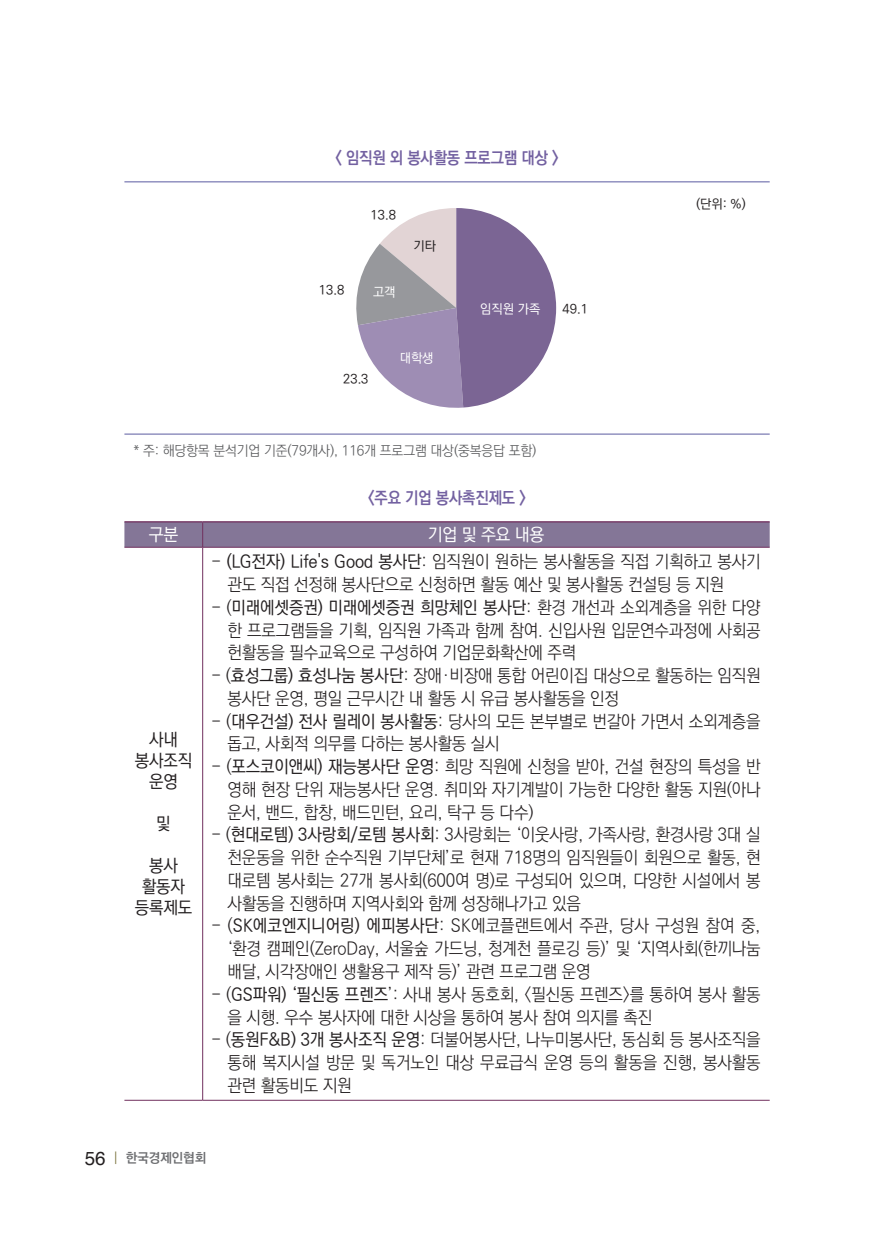
<style>
.page{position:relative;width:894px;height:1241px;background:#fff}
.page>*{position:absolute;margin:0;border:0;box-sizing:border-box;transform-origin:0 0}
.표내지22{font:17.5px/22.8px "Ko Pub Dotum PL";letter-spacing:-.01em;color:#231f20;text-align:justify;scale:.95 1}
.표내지{font:17.5px/21px "Ko Pub Dotum PM";letter-spacing:-.01em;color:#231f20;text-align:center;scale:.95 1}
.표상단{font:17.5px "Ko Pub Dotum PM";letter-spacing:-.02em;color:#fff}
.표제목{font:16.62px "Ko Pub Dotum PB";letter-spacing:-.01em;color:#7361a1;scale:.92 1}
.자료다{font:14px "Ko Pub Dotum PL";letter-spacing:-.01em;color:#57585a}
.t1{font:13.12px "Ko Pub Dotum PB";color:#6c6d70}
.t2{font:500 12.95px "Ko Pub World Dotum";color:#231f20}
.t3{font:500 12.95px "Ko Pub World Dotum";color:#fff}
.s1{font-family:"Ko Pub Dotum PM"}
.s2{font-family:"Helvetica";font-size:18.9px;color:#231f20}
.s3{font-family:"Ko Pub Dotum PL";color:#766e35}
</style>
<div class="page">
<hr style="left:124px;top:181px;width:645px;height:1px;background:#5b5ba1">
<hr style="left:124px;top:434px;width:645px;height:1px;background:#5b5ba1">
<svg style="left:356px;top:208px;width:200px;height:200px"></svg>
<hr style="left:124px;top:521px;width:79px;height:1px;background:#71305e">
<hr style="left:203px;top:521px;width:566px;height:1px;background:#71305e">
<svg style="left:124px;top:522px;width:645px;height:25px;background:#837395"></svg>
<hr style="left:124px;top:547px;width:79px;height:1px;background:#71305e">
<hr style="left:203px;top:547px;width:566px;height:1px;background:#71305e">
<hr style="left:202px;top:547px;width:1px;height:552px;background:#71305e">
<hr style="left:124px;top:1099px;width:79px;height:1px;background:#71305e">
<hr style="left:203px;top:1099px;width:566px;height:1px;background:#71305e">
<p class="표제목" style="left:335px;top:150px;width:244px">&lt; 임직원 외 봉사활동 프로그램 대상 &gt;</p>
<p class="t2" style="left:319px;top:281px;width:27px">13.8</p>
<p class="t2" style="left:370px;top:206px;width:27px">13.8</p>
<p class="t3" style="left:373px;top:283px;width:24px">고객</p>
<p class="t2" style="left:413px;top:237px;width:24px">기타</p>
<p class="t3" style="left:399px;top:348px;width:35px">대학생</p>
<p class="t2" style="left:343px;top:370px;width:27px">23.3</p>
<p class="t3" style="left:480px;top:300px;width:62px">임직원 가족</p>
<p class="t2" style="left:562px;top:300px;width:27px">49.1</p>
<p class="자료다" style="left:133px;top:444px;width:404px">* 주: 해당항목 분석기업 기준(79개사), 116개 프로그램 대상(중복응답 포함)</p>
<p class="표제목" style="left:368px;top:489px;width:173px">&lt;주요 기업 봉사촉진제도 &gt;</p>
<p class="표상단" style="left:149px;top:525px;width:31px">구분</p>
<p class="표상단" style="left:428px;top:525px;width:118px">기업 및 주요 내용</p>
<p class="t2" style="left:696px;top:195px;width:51px">(단위: %)</p>
<p class="표내지" style="left:149px;top:729px;width:32px">사내</p>
<p class="표내지" style="left:135px;top:750px;width:62px">봉사조직</p>
<p class="표내지" style="left:149px;top:771px;width:32px">운영</p>
<p class="표내지" style="left:156px;top:813px;width:17px">및</p>
<p class="표내지" style="left:149px;top:855px;width:32px">봉사</p>
<p class="표내지" style="left:135px;top:876px;width:62px">활동자 등록제도</p>
<p class="표내지22" style="left:227px;top:551px;width:563px;text-indent:-16px">- <span class="s1">(LG전자) Life's Good 봉사단</span>: 임직원이 원하는 봉사활동을 직접 기획하고 봉사기 관도 직접 선정해 봉사단으로 신청하면 활동 예산 및 봉사활동 컨설팅 등 지원</p>
<p class="표내지22" style="left:227px;top:596px;width:563px;text-indent:-16px">- (<span class="s1">미래에셋증권) 미래에셋증권 희망체인 봉사단</span>: 환경 개선과 소외계층을 위한 다양 한 프로그램들을 기획, 임직원 가족과 함께 참여. 신입사원 입문연수과정에 사회공 헌활동을 필수교육으로 구성하여 기업문화확산에 주력</p>
<p class="표내지22" style="left:227px;top:665px;width:563px;text-indent:-16px">- (<span class="s1">효성그룹) 효성나눔 봉사단</span>: 장애·비장애 통합 어린이집 대상으로 활동하는 임직원 봉사단 운영, 평일 근무시간 내 활동 시 유급 봉사활동을 인정</p>
<p class="표내지22" style="left:227px;top:710px;width:563px;text-indent:-16px">- (<span class="s1">대우건설) 전사 릴레이 봉사활동</span>: 당사의 모든 본부별로 번갈아 가면서 소외계층을 돕고, 사회적 의무를 다하는 봉사활동 실시</p>
<p class="표내지22" style="left:227px;top:756px;width:563px;text-indent:-16px">- (<span class="s1">포스코이앤씨) 재능봉사단 운영</span>: 희망 직원에 신청을 받아, 건설 현장의 특성을 반 영해 현장 단위 재능봉사단 운영. 취미와 자기계발이 가능한 다양한 활동 지원(아나 운서, 밴드, 합창, 배드민턴, 요리, 탁구 등 다수)</p>
<p class="표내지22" style="left:227px;top:824px;width:563px;text-indent:-16px">- (<span class="s1">현대로템) 3사랑회/로템 봉사회</span>: 3사랑회는 ‘이웃사랑, 가족사랑, 환경사랑 3대 실 천운동을 위한 순수직원 기부단체’로 현재 718명의 임직원들이 회원으로 활동, 현 대로템 봉사회는 27개 봉사회(600여 명)로 구성되어 있으며, 다양한 시설에서 봉 사활동을 진행하며 지역사회와 함께 성장해나가고 있음</p>
<p class="표내지22" style="left:227px;top:915px;width:563px;text-indent:-16px">- (<span class="s1">SK에코엔지니어링) 에피봉사단</span>: SK에코플랜트에서 주관, 당사 구성원 참여 중, ‘환경 캠페인(ZeroDay, 서울숲 가드닝, 청계천 플로깅 등)’ 및 ‘지역사회(한끼나눔 배달, 시각장애인 생활용구 제작 등)’ 관련 프로그램 운영</p>
<p class="표내지22" style="left:227px;top:983px;width:563px;text-indent:-16px">- (<span class="s1">GS파워) ‘필신동 프렌즈</span>’: 사내 봉사 동호회, &lt;필신동 프렌즈&gt;를 통하여 봉사 활동 을 시행. 우수 봉사자에 대한 시상을 통하여 봉사 참여 의지를 촉진</p>
<p class="표내지22" style="left:227px;top:1029px;width:563px;text-indent:-16px">- (<span class="s1">동원F&amp;B) 3개 봉사조직 운영</span>: 더불어봉사단, 나누미봉사단, 동심회 등 봉사조직을 통해 복지시설 방문 및 독거노인 대상 무료급식 운영 등의 활동을 진행, 봉사활동 관련 활동비도 지원</p>
<p class="t1" style="left:85px;top:1151px;width:123px"><span class="s2">56</span> <span class="s3">|</span> 한국경제인협회</p>
</div>
